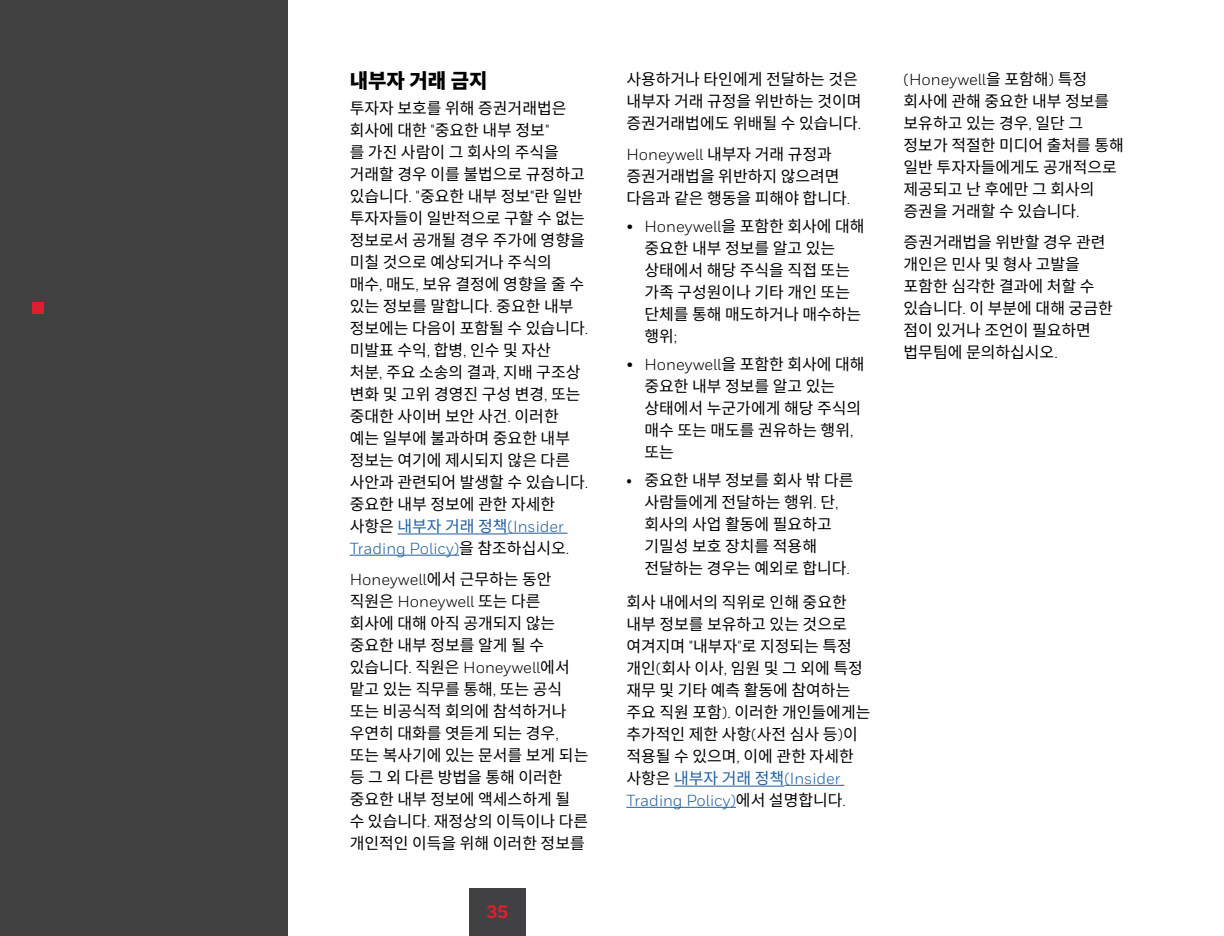
<style>
.page{position:relative;width:1224px;height:936px;background:#fff}
.page>*{position:absolute;margin:0;border:0;box-sizing:border-box;transform-origin:0 0}
.t1{font:900 20px "Noto Sans CJ Kkr";color:#000}
.t2{font:800 18px "Honeywell Sans";color:#dc202e}
.t3{font:16px/22px "Noto Sans CJ Kkr";color:#000}
.t4{font:16px/22px "Honeywell Sans";color:#000}
.t5{font:16px/22px "Honeywell Sans";color:#215e9e}
.s1{font-family:"Honeywell Sans"}
.s2{font-family:"Noto Sans CJ Kkr";color:#000}
.s3{font-family:"Noto Sans CJ Kkr"}
.s4{color:#000}
</style>
<div class="page">
<hr style="left:397px;top:534px;width:111px;height:1px;background:#215e9e">
<hr style="left:508px;top:533px;width:60px;height:1px;background:#215e9e">
<hr style="left:350px;top:555px;width:109px;height:1px;background:#215e9e">
<hr style="left:674px;top:786px;width:110px;height:1px;background:#215e9e">
<hr style="left:784px;top:785px;width:60px;height:1px;background:#215e9e">
<hr style="left:626px;top:807px;width:110px;height:1px;background:#215e9e">
<div style="left:0;top:0;width:288px;height:936px;background:#424142"></div>
<div style="left:32px;top:302px;width:12px;height:12px;background:#dc202e"></div>
<div style="left:469px;top:889px;width:57px;height:47px;background:#414042"></div>
<p class="t1" style="left:350px;top:69px;width:139px">내부자 거래 금지</p>
<p class="t3" style="left:350px;top:97px;width:240px">투자자 보호를 위해 증권거래법은 회사에 대한 <span class="s1">"</span>중요한 내부 정보<span class="s1">"<br></span>를 가진 사람이 그 회사의 주식을 거래할 경우 이를 불법으로 규정하고 있습니다<span class="s1">. "</span>중요한 내부 정보<span class="s1">"</span>란 일반 투자자들이 일반적으로 구할 수 없는 정보로서 공개될 경우 주가에 영향을 미칠 것으로 예상되거나 주식의 매수<span class="s1">,</span> 매도<span class="s1">,</span> 보유 결정에 영향을 줄 수 있는 정보를 말합니다<span class="s1">.</span> 중요한 내부 정보에는 다음이 포함될 수 있습니다<span class="s1">. </span>미발표 수익<span class="s1">,</span> 합병<span class="s1">,</span> 인수 및 자산<br>처분<span class="s1">,</span> 주요 소송의 결과<span class="s1">,</span> 지배 구조상 변화 및 고위 경영진 구성 변경<span class="s1">,</span> 또는 중대한 사이버 보안 사건<span class="s1">.</span> 이러한 예는 일부에 불과하며 중요한 내부 정보는 여기에 제시되지 않은 다른 사안과 관련되어 발생할 수 있습니다<span class="s1">. </span>중요한 내부 정보에 관한 자세한</p>
<p class="t5" style="left:350px;top:515px;width:221px"><span class="s2">사항은</span> <span class="s3">내부자 거래 정책</span>(Insider<br>Trading Policy)<span class="s2">을 참조하십시오</span><span class="s4">.</span></p>
<p class="t4" style="left:350px;top:568px;width:203px">Honeywell<span class="s3">에서 근무하는 동안 직원은</span> Honeywell <span class="s3">또는 다른</span></p>
<p class="t3" style="left:350px;top:612px;width:207px">회사에 대해 아직 공개되지 않는 중요한 내부 정보를 알게 될 수</p>
<p class="t4" style="left:350px;top:656px;width:222px"><span class="s3">있습니다</span>. <span class="s3">직원은</span> Honeywell<span class="s3">에서</span></p>
<p class="t3" style="left:350px;top:678px;width:240px">맡고 있는 직무를 통해<span class="s1">,</span> 또는 공식 또는 비공식적 회의에 참석하거나 우연히 대화를 엿듣게 되는 경우<span class="s1">, </span>또는 복사기에 있는 문서를 보게 되는 등 그 외 다른 방법을 통해 이러한 중요한 내부 정보에 액세스하게 될 수 있습니다<span class="s1">.</span> 재정상의 이득이나 다른 개인적인 이득을 위해 이러한 정보를</p>
<p class="t2" style="left:486px;top:901px;width:24px">35</p>
<p class="t3" style="left:626px;top:68px;width:237px">사용하거나 타인에게 전달하는 것은 내부자 거래 규정을 위반하는 것이며 증권거래법에도 위배될 수 있습니다<span class="s1">.</span></p>
<p class="t4" style="left:626px;top:143px;width:207px">Honeywell <span class="s3">내부자 거래 규정과</span></p>
<p class="t3" style="left:626px;top:165px;width:225px">증권거래법을 위반하지 않으려면 다음과 같은 행동을 피해야 합니다<span class="s1">.</span></p>
<p class="t4" style="left:626px;top:215px;width:240px">• Honeywell<span class="s3">을 포함한 회사에 대해</span></p>
<p class="t3" style="left:644px;top:237px;width:218px">중요한 내부 정보를 알고 있는 상태에서 해당 주식을 직접 또는 가족 구성원이나 기타 개인 또는 단체를 통해 매도하거나 매수하는 행위<span class="s1">;</span></p>
<p class="t4" style="left:626px;top:353px;width:240px">• Honeywell<span class="s3">을 포함한 회사에 대해</span></p>
<p class="t3" style="left:644px;top:375px;width:218px">중요한 내부 정보를 알고 있는 상태에서 누군가에게 해당 주식의 매수 또는 매도를 권유하는 행위<span class="s1">, </span>또는</p>
<p class="t3" style="left:644px;top:469px;width:211px;text-indent:-18px">• 중요한 내부 정보를 회사 밖 다른 사람들에게 전달하는 행위<span class="s1">.</span> 단<span class="s1">, </span>회사의 사업 활동에 필요하고 기밀성 보호 장치를 적용해 전달하는 경우는 예외로 합니다<span class="s1">.</span></p>
<p class="t3" style="left:626px;top:591px;width:246px">회사 내에서의 직위로 인해 중요한 내부 정보를 보유하고 있는 것으로 여겨지며 <span class="s1">"</span>내부자<span class="s1">"</span>로 지정되는 특정 개인<span class="s1">(</span>회사 이사<span class="s1">,</span> 임원 및 그 외에 특정 재무 및 기타 예측 활동에 참여하는 주요 직원 포함<span class="s1">).</span> 이러한 개인들에게는 추가적인 제한 사항<span class="s1">(</span>사전 심사 등<span class="s1">)</span>이 적용될 수 있으며<span class="s1">,</span> 이에 관한 자세한</p>
<p class="t5" style="left:626px;top:767px;width:221px"><span class="s2">사항은</span> <span class="s3">내부자 거래 정책</span>(Insider<br>Trading Policy)<span class="s2">에서 설명합니다</span><span class="s4">.</span></p>
<p class="t4" style="left:904px;top:68px;width:185px">(Honeywell<span class="s3">을 포함해</span>) <span class="s3">특정</span></p>
<p class="t3" style="left:904px;top:90px;width:222px">회사에 관해 중요한 내부 정보를 보유하고 있는 경우<span class="s1">,</span> 일단 그 정보가 적절한 미디어 출처를 통해 일반 투자자들에게도 공개적으로 제공되고 난 후에만 그 회사의 증권을 거래할 수 있습니다<span class="s1">.</span></p>
<p class="t3" style="left:904px;top:231px;width:211px">증권거래법을 위반할 경우 관련 개인은 민사 및 형사 고발을 포함한 심각한 결과에 처할 수 있습니다<span class="s1">.</span> 이 부분에 대해 궁금한 점이 있거나 조언이 필요하면 법무팀에 문의하십시오<span class="s1">.</span></p>
</div>
